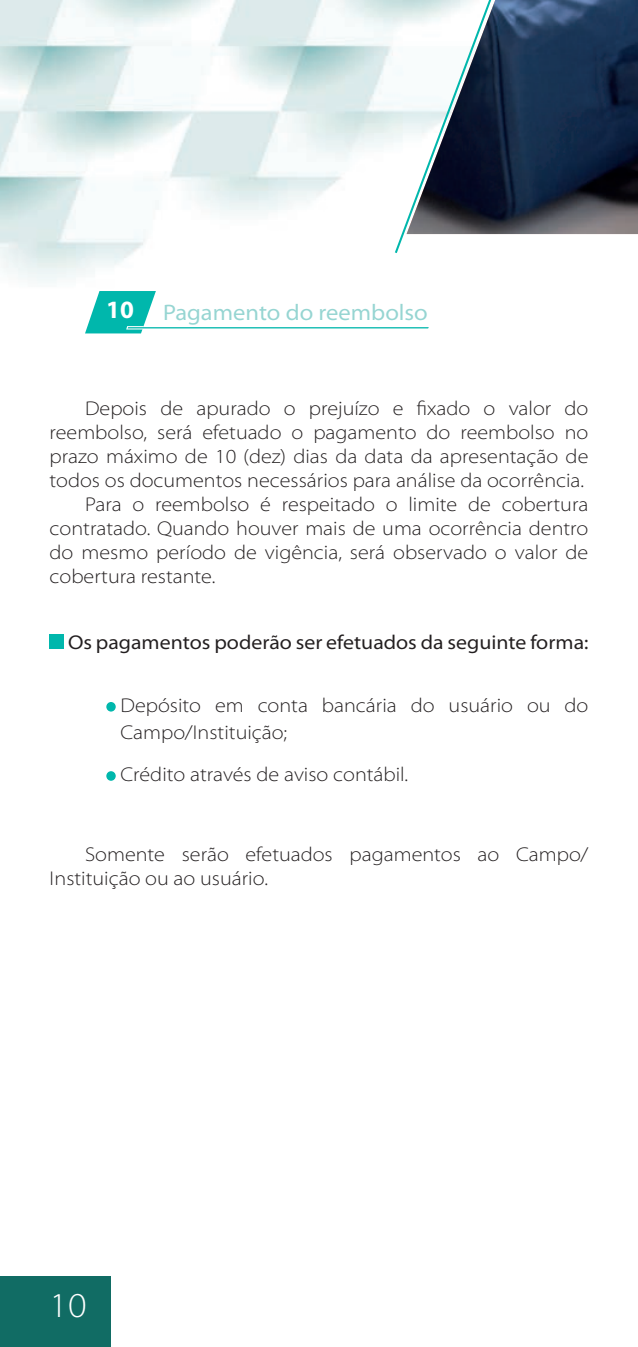
<style>
.page{position:relative;width:638px;height:1347px;background:#fff}
.page>*{position:absolute;margin:0;border:0;box-sizing:border-box;transform-origin:0 0}
.t1{font:300 semi-expanded 35px "Myriad Pro";color:#fff}
.t2{font:700 25px "Myriad Pro";color:#fff}
.t3{font:semi-expanded 22.5px "Myriad Pro";color:#96d5d2}
.t4{font:300 semi-expanded 20px/27.5px "Myriad Pro";color:#231f20}
.t5{font:semi-expanded 20px "Myriad Pro";color:#231f20}
</style>
<div class="page">
<img style="left:0;top:0;width:558px;height:781px">
<img style="left:534px;top:0;width:104px;height:234px">
<svg style="left:393px;top:0;width:141px;height:255px"></svg>
<div style="left:50px;top:634px;width:14px;height:14px;background:#00b7ac"></div>
<div style="left:106px;top:702px;width:10px;height:9px;background:#00b7ac;border-radius:50%"></div>
<div style="left:106px;top:771px;width:10px;height:9px;background:#00b7ac;border-radius:50%"></div>
<div style="left:0;top:1276px;width:111px;height:70px;background:#116c64"></div>
<svg style="left:85px;top:291px;width:71px;height:42px"></svg>
<hr style="left:127px;top:327px;width:302px;height:1px;background:#00b7ac">
<p class="t2" style="left:106px;top:295px;width:29px">10</p>
<p class="t3" style="left:163px;top:300px;width:266px">Pagamento do reembolso</p>
<p class="t4" style="left:85px;top:395px;width:505px">Depois de apurado o prejuízo e fixado o valor do</p>
<p class="t4" style="left:50px;top:419px;width:540px">reembolso, será efetuado o pagamento do reembolso no</p>
<p class="t4" style="left:50px;top:443px;width:540px">prazo máximo de 10 (dez) dias da data da apresentação de</p>
<p class="t4" style="left:50px;top:467px;width:536px">todos os documentos necessários para análise da ocorrência.</p>
<p class="t4" style="left:85px;top:491px;width:505px">Para o reembolso é respeitado o limite de cobertura</p>
<p class="t4" style="left:50px;top:515px;width:540px">contratado. Quando houver mais de uma ocorrência dentro</p>
<p class="t4" style="left:50px;top:539px;width:540px">do mesmo período de vigência, será observado o valor de</p>
<p class="t4" style="left:50px;top:563px;width:167px">cobertura restante.</p>
<p class="t5" style="left:68px;top:631px;width:522px">Os pagamentos poderão ser efetuados da seguinte forma:</p>
<p class="t4" style="left:120px;top:691px;width:469px">Depósito em conta bancária do usuário ou do<br>Campo/Instituição;</p>
<p class="t4" style="left:120px;top:760px;width:289px">Crédito através de aviso contábil.</p>
<p class="t4" style="left:50px;top:842px;width:540px;line-height:24px;text-indent:35px">Somente serão efetuados pagamentos ao Campo/<br>Instituição ou ao usuário.</p>
<h1 class="t1" style="left:50px;top:1286px;width:39px">10</h1>
</div>
